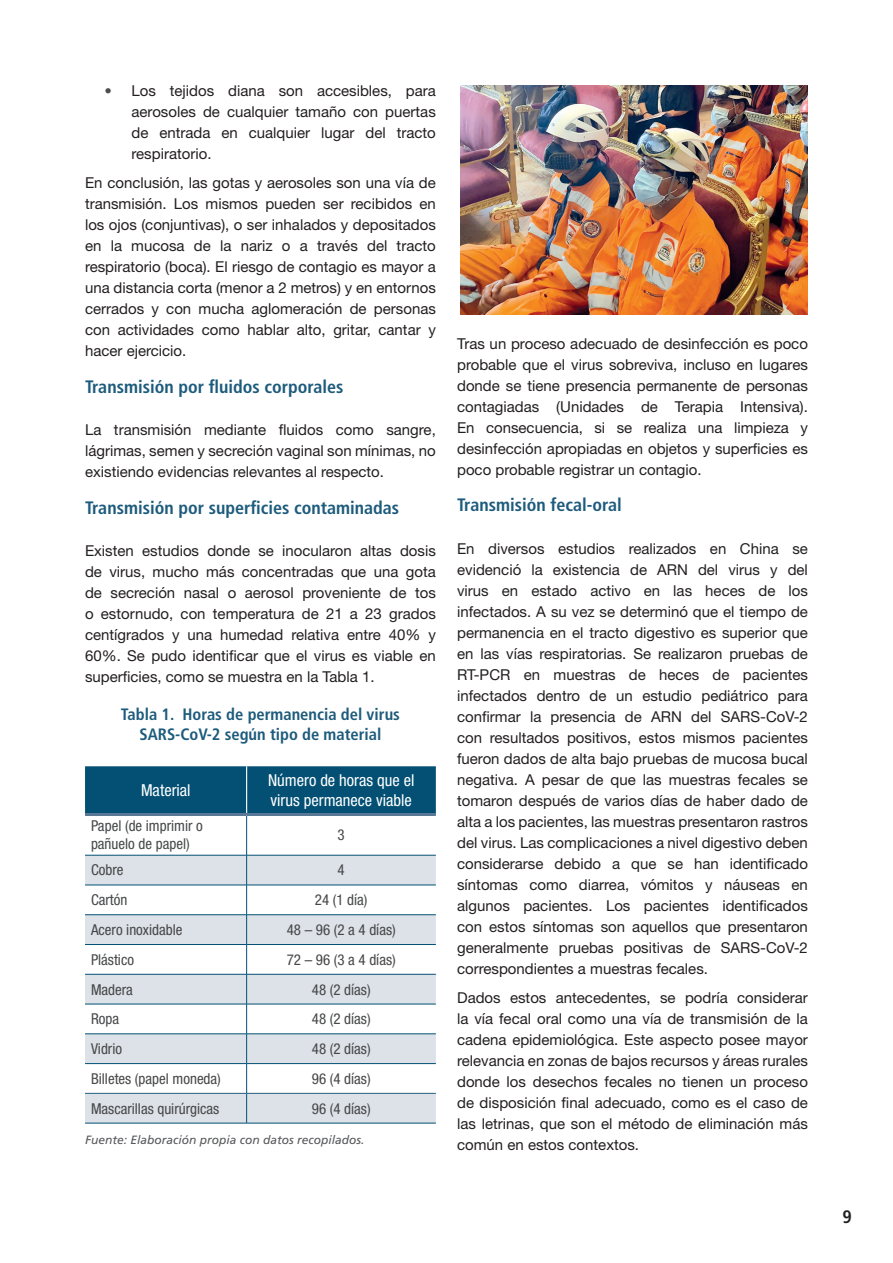
<style>
.page{position:relative;width:893px;height:1263px;background:#fff}
.page>*{position:absolute;margin:0;border:0;box-sizing:border-box;transform-origin:0 0}
.t1{font:700 condensed 18px "Frutiger LT Std";color:#1d5b7c}
.t2{font:700 condensed 18px "Frutiger LT Std";color:#231f20}
.t3{font:700 condensed 16.5px/19.5px "Frutiger LT Std";color:#1d5b7c;text-align:center}
.t4{font:condensed 16.5px/19.8px "Helvetica Neue LT Std";color:#fff}
.t5{font:15px/21px "Helvetica Neue LT Std";color:#231f20;text-align:justify}
.t6{font:condensed 15px/18px "Helvetica Neue LT Std";color:#464748}
.t7{font:italic 12px "Frutiger LT Std";color:#57585a}
.s1{font-family:"Frutiger LT Std";color:#4b4c4d}
</style>
<div class="page">
<div style="left:85px;top:766px;width:351px;height:47px;background:#035074"></div>
<svg style="left:85px;top:856px;width:351px;height:267px;fill:#dde2e8"></svg>
<hr style="left:246px;top:766px;width:1px;height:47px;background:#fff">
<hr style="left:246px;top:816px;width:1px;height:39px;background:#035074">
<hr style="left:85px;top:855px;width:162px;height:1px;background:#035074">
<hr style="left:247px;top:855px;width:189px;height:1px;background:#035074">
<hr style="left:246px;top:855px;width:1px;height:30px;background:#035074">
<hr style="left:85px;top:885px;width:162px;height:1px;background:#035074">
<hr style="left:247px;top:885px;width:189px;height:1px;background:#035074">
<hr style="left:85px;top:914px;width:162px;height:1px;background:#035074">
<hr style="left:247px;top:914px;width:189px;height:1px;background:#035074">
<hr style="left:85px;top:944px;width:162px;height:1px;background:#035074">
<hr style="left:247px;top:944px;width:189px;height:1px;background:#035074">
<svg style="left:246px;top:885px;width:1px;height:89px"></svg>
<hr style="left:85px;top:974px;width:162px;height:1px;background:#035074">
<hr style="left:247px;top:974px;width:189px;height:1px;background:#035074">
<hr style="left:246px;top:974px;width:1px;height:30px;background:#035074">
<hr style="left:85px;top:1004px;width:162px;height:1px;background:#035074">
<hr style="left:247px;top:1004px;width:189px;height:1px;background:#035074">
<hr style="left:85px;top:1033px;width:162px;height:1px;background:#035074">
<hr style="left:247px;top:1033px;width:189px;height:1px;background:#035074">
<hr style="left:85px;top:1063px;width:162px;height:1px;background:#035074">
<hr style="left:247px;top:1063px;width:189px;height:1px;background:#035074">
<svg style="left:246px;top:1004px;width:1px;height:89px"></svg>
<hr style="left:246px;top:1093px;width:1px;height:30px;background:#035074">
<hr style="left:85px;top:1123px;width:162px;height:1px;background:#035074">
<hr style="left:247px;top:1123px;width:189px;height:1px;background:#035074">
<hr style="left:85px;top:1093px;width:162px;height:1px;background:#245e7f">
<hr style="left:247px;top:1093px;width:189px;height:1px;background:#245e7f">
<hr style="left:85px;top:813px;width:162px;height:3px;background:#597895">
<hr style="left:247px;top:813px;width:189px;height:3px;background:#597895">
<img style="left:460px;top:85px;width:348px;height:230px">
<p class="t5" style="left:132px;top:80px;width:306px;text-indent:-27px"><span class="s1">•</span> Los tejidos diana son accesibles, para aerosoles de cualquier tamaño con puertas de entrada en cualquier lugar del tracto respiratorio.</p>
<p class="t5" style="left:85px;top:172px;width:352px">En conclusión, las gotas y aerosoles son una vía de transmisión. Los mismos pueden ser recibidos en los ojos (conjuntivas), o ser inhalados y depositados en la mucosa de la nariz o a través del tracto respiratorio (boca). El riesgo de contagio es mayor a una distancia corta (menor a 2 metros) y en entornos cerrados y con mucha aglomeración de personas con actividades como hablar alto, gritar, cantar y hacer ejercicio.</p>
<p class="t1" style="left:85px;top:376px;width:260px">Transmisión por fluidos corporales</p>
<p class="t5" style="left:85px;top:419px;width:352px">La transmisión mediante fluidos como sangre, lágrimas, semen y secreción vaginal son mínimas, no existiendo evidencias relevantes al respecto.</p>
<p class="t1" style="left:85px;top:497px;width:316px">Transmisión por superficies contaminadas</p>
<p class="t5" style="left:85px;top:540px;width:352px">Existen estudios donde se inocularon altas dosis de virus, mucho más concentradas que una gota de secreción nasal o aerosol proveniente de tos o estornudo, con temperatura de 21 a 23 grados centígrados y una humedad relativa entre 40% y 60%. Se pudo identificar que el virus es viable en superficies, como se muestra en la Tabla 1.</p>
<p class="t3" style="left:121px;top:705px;width:280px">Tabla 1. Horas de permanencia del virus<br>SARS-CoV-2 según tipo de material</p>
<p class="t4" style="left:141px;top:780px;width:51px">Material</p>
<p class="t4" style="left:268px;top:770px;width:148px">Número de horas que el virus permanece viable</p>
<p class="t6" style="left:91px;top:817px;width:113px">Papel (de imprimir o pañuelo de papel)</p>
<p class="t6" style="left:338px;top:826px;width:9px">3</p>
<p class="t6" style="left:91px;top:861px;width:34px">Cobre</p>
<p class="t6" style="left:338px;top:861px;width:9px">4</p>
<p class="t6" style="left:91px;top:891px;width:38px">Cartón</p>
<p class="t6" style="left:315px;top:891px;width:54px">24 (1 día)</p>
<p class="t6" style="left:91px;top:920px;width:93px">Acero inoxidable</p>
<p class="t6" style="left:287px;top:920px;width:110px">48 – 96 (2 a 4 días)</p>
<p class="t6" style="left:91px;top:950px;width:45px">Plástico</p>
<p class="t6" style="left:287px;top:950px;width:110px">72 – 96 (3 a 4 días)</p>
<p class="t6" style="left:91px;top:980px;width:43px">Madera</p>
<p class="t6" style="left:312px;top:980px;width:60px">48 (2 días)</p>
<p class="t6" style="left:91px;top:1010px;width:30px">Ropa</p>
<p class="t6" style="left:312px;top:1010px;width:60px">48 (2 días)</p>
<p class="t6" style="left:91px;top:1039px;width:33px">Vidrio</p>
<p class="t6" style="left:312px;top:1039px;width:60px">48 (2 días)</p>
<p class="t6" style="left:91px;top:1069px;width:131px">Billetes (papel moneda)</p>
<p class="t6" style="left:312px;top:1069px;width:60px">96 (4 días)</p>
<p class="t6" style="left:91px;top:1099px;width:130px">Mascarillas quirúrgicas</p>
<p class="t6" style="left:312px;top:1099px;width:60px">96 (4 días)</p>
<p class="t7" style="left:85px;top:1133px;width:281px">Fuente: Elaboración propia con datos recopilados.</p>
<p class="t5" style="left:457px;top:333px;width:352px">Tras un proceso adecuado de desinfección es poco probable que el virus sobreviva, incluso en lugares donde se tiene presencia permanente de personas contagiadas (Unidades de Terapia Intensiva).<br>En consecuencia, si se realiza una limpieza y desinfección apropiadas en objetos y superficies es poco probable registrar un contagio.</p>
<p class="t1" style="left:457px;top:494px;width:166px">Transmisión fecal-oral</p>
<p class="t5" style="left:457px;top:537px;width:352px">En diversos estudios realizados en China se evidenció la existencia de ARN del virus y del virus en estado activo en las heces de los infectados. A su vez se determinó que el tiempo de permanencia en el tracto digestivo es superior que en las vías respiratorias. Se realizaron pruebas de RT-PCR en muestras de heces de pacientes infectados dentro de un estudio pediátrico para confirmar la presencia de ARN del SARS-CoV-2 con resultados positivos, estos mismos pacientes fueron dados de alta bajo pruebas de mucosa bucal negativa. A pesar de que las muestras fecales se tomaron después de varios días de haber dado de alta a los pacientes, las muestras presentaron rastros del virus. Las complicaciones a nivel digestivo deben considerarse debido a que se han identificado síntomas como diarrea, vómitos y náuseas en algunos pacientes. Los pacientes identificados con estos síntomas son aquellos que presentaron generalmente pruebas positivas de SARS-CoV-2 correspondientes a muestras fecales.</p>
<p class="t5" style="left:457px;top:987px;width:352px">Dados estos antecedentes, se podría considerar la vía fecal oral como una vía de transmisión de la cadena epidemiológica. Este aspecto posee mayor relevancia en zonas de bajos recursos y áreas rurales donde los desechos fecales no tienen un proceso de disposición final adecuado, como es el caso de las letrinas, que son el método de eliminación más común en estos contextos.</p>
<p class="t2" style="left:843px;top:1206px;width:11px">9</p>
</div>
